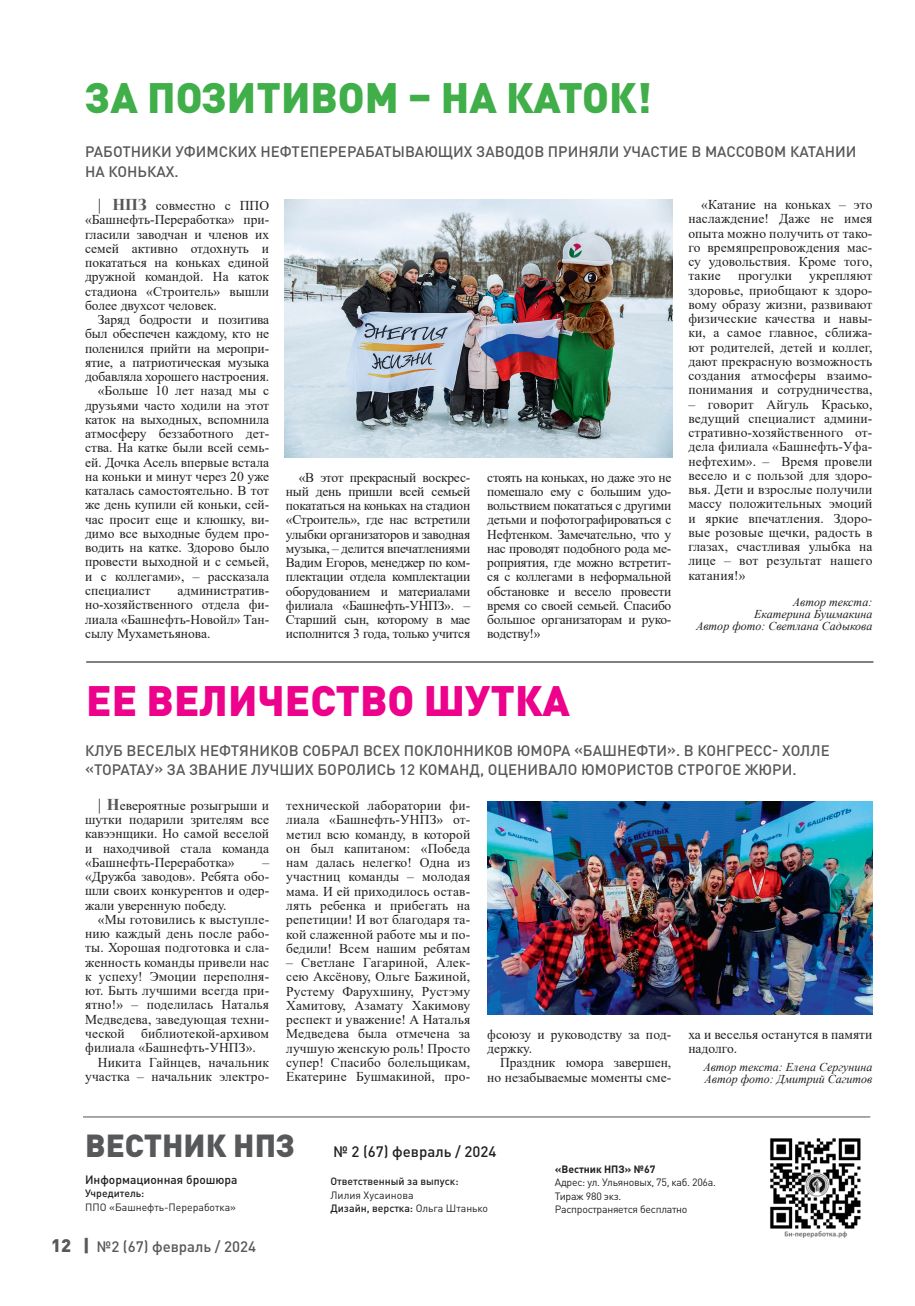
<style>
.page{position:relative;width:915px;height:1306px;background:#fff}
.page>*{position:absolute;margin:0;border:0;box-sizing:border-box;transform-origin:0 0}
.ЗАГОЛОВОК{font:900 42px "DIN Pro";color:#40ae49}
.ЗАГОЛОВОК-2{font:900 42px "DIN Pro";color:#ed028c}
.t1{font:900 31.5px "DIN Pro";color:#57585a}
._1_абзац{font:500 15px/19.5px "DIN Pro";color:#57585a}
.t2{font:500 15px "DIN Pro";color:#231f20}
.текст{font:13.5px/14.2px "Times New Roman";color:#231f20;text-align:justify}
.Авторы{font:italic 12px "Times New Roman";color:#231f20}
.текст-2{font:500 12px "DIN Pro";color:#231f20}
.врез{font:10.5px "DIN Pro";letter-spacing:-.025em;color:#231f20}
.врез-2{font:500 10.5px "DIN Pro";color:#231f20}
.текст-3{font:10.5px "DIN Pro";color:#231f20}
.врез-3{font:700 10.5px "DIN Pro";color:#231f20}
.врез-4{font:10.5px "DIN Pro";color:#231f20}
.текст-4{font:500 10.5px "DIN Pro";color:#231f20}
.s1{font-weight:700;font-size:16.5px;color:#57585a}
.s2{font-weight:900;font-size:18px}
.s3{font-weight:400}
</style>
<div class="page">
<img style="left:770px;top:1138px;width:91px;height:100px">
<hr style="left:83px;top:1116px;width:787px;height:1px;background:#8a8c8f">
<img style="left:285px;top:200px;width:387px;height:257px">
<hr style="left:86px;top:661px;width:787px;height:1px;background:#57585a">
<img style="left:487px;top:801px;width:385px;height:213px">
<p class="ЗАГОЛОВОК" style="left:85px;top:69px;width:568px">ЗА ПОЗИТИВОМ – НА КАТОК!</p>
<p class="_1_абзац" style="left:85px;top:141px;width:772px">РАБОТНИКИ УФИМСКИХ НЕФТЕПЕРЕРАБАТЫВАЮЩИХ ЗАВОДОВ ПРИНЯЛИ УЧАСТИЕ В МАССОВОМ КАТАНИИ<br>НА КОНЬКАХ.</p>
<p class="текст" style="left:85px;top:198px;width:185px;text-indent:13px"><span class="s1">| НПЗ</span> совместно с ППО «Башнефть-Переработка» при&shy;гласили заводчан и членов их семей активно отдохнуть и покататься на коньках единой дружной командой. На каток стадиона «Строитель» вышли более двухсот человек.</p>
<p class="текст" style="left:85px;top:312px;width:185px;text-indent:13px">Заряд бодрости и позитива был обеспечен каждому, кто не поленился прийти на меропри&shy;ятие, а патриотическая музыка добавляла хорошего настроения.</p>
<p class="текст" style="left:85px;top:383px;width:185px;text-indent:13px">«Больше 10 лет назад мы с друзьями часто ходили на этот каток на выходных, вспомнила атмосферу беззаботного дет&shy;ства. На катке были всей семь&shy;ей. Дочка Асель впервые встала на коньки и минут через 20 уже каталась самостоятельно. В тот же день купили ей коньки, сей&shy;час просит еще и клюшку, ви&shy;димо все выходные будем про&shy;водить на катке. Здорово было провести выходной и с семьей, и с коллегами», – рассказала специалист</p>
<p class="текст" style="left:85px;top:583px;width:185px;text-indent:92px">административ&shy;но-хозяйственного отдела фи&shy;лиала «Башнефть-Новойл» Тан&shy;сылу Мухаметьянова.</p>
<p class="текст" style="left:286px;top:469px;width:186px;text-indent:13px">«В этот прекрасный воскрес&shy;ный день пришли всей семьей покататься на коньках на стадион «Строитель», где нас встретили улыбки организаторов и заводная музыка, – делится впечатлениями Вадим Егоров, менеджер по ком&shy;плектации отдела комплектации оборудованием и материалами филиала «Башнефть-УНПЗ». – Старший сын, которому в мае исполнится 3 года, только учится</p>
<p class="текст" style="left:487px;top:469px;width:185px">стоять на коньках, но даже это не помешало ему с большим удо&shy;вольствием покататься с другими детьми и пофотографироваться с Нефтенком. Замечательно, что у нас проводят подобного рода ме&shy;роприятия, где можно встретит&shy;ся с коллегами в неформальной обстановке и весело провести время со своей семьей. Спасибо большое организаторам и руко&shy;водству!»</p>
<p class="текст" style="left:688px;top:197px;width:185px;text-indent:13px">«Катание на коньках – это наслаждение! Даже не имея опыта можно получить от тако&shy;го времяпрепровождения мас&shy;су удовольствия. Кроме того, такие</p>
<p class="текст" style="left:688px;top:268px;width:185px;text-indent:121px">укрепляют здоровье, приобщают к здоро&shy;вому образу жизни, развивают физические качества и навы&shy;ки, а самое главное, сближа&shy;ют родителей, детей и коллег, дают прекрасную возможность создания атмосферы взаимо&shy;понимания и сотрудничества,</p>
<p class="текст" style="left:688px;top:396px;width:185px">– говорит Айгуль Красько, ведущий специалист админи&shy;стративно-хозяйственного от&shy;дела филиала «Башнефть-Уфа&shy;нефтехим». – Время провели весело и с пользой для здоро&shy;вья. Дети и взрослые получили массу положительных эмоций и яркие впечатления. Здоро&shy;вые розовые щечки, радость в глазах, счастливая улыбка на лице – вот результат нашего катания!»</p>
<p class="Авторы" style="left:792px;top:593px;width:81px">Автор текста:</p>
<p class="Авторы" style="left:754px;top:605px;width:120px">Екатерина Бушмакина</p>
<p class="Авторы" style="left:695px;top:617px;width:178px">Автор фото: Светлана Садыкова</p>
<p class="текст" style="left:737px;top:268px;width:55px">прогулки</p>
<p class="ЗАГОЛОВОК-2" style="left:86px;top:672px;width:485px">ЕЕ ВЕЛИЧЕСТВО ШУТКА</p>
<p class="_1_абзац" style="left:85px;top:740px;width:745px">КЛУБ ВЕСЕЛЫХ НЕФТЯНИКОВ СОБРАЛ ВСЕХ ПОКЛОННИКОВ ЮМОРА «БАШНЕФТИ». В КОНГРЕСС- ХОЛЛЕ «ТОРАТАУ» ЗА ЗВАНИЕ ЛУЧШИХ БОРОЛИСЬ 12 КОМАНД, ОЦЕНИВАЛО ЮМОРИСТОВ СТРОГОЕ ЖЮРИ.</p>
<p class="текст" style="left:85px;top:797px;width:185px;text-indent:13px"><span class="s1">| Н</span>евероятные розыгрыши и шутки подарили зрителям все кавээнщики. Но самой веселой и находчивой стала команда «Башнефть-Переработка»</p>
<p class="текст" style="left:85px;top:854px;width:185px;text-indent:177px">– «Дружба заводов». Ребята обо&shy;шли своих конкурентов и одер&shy;жали уверенную победу.</p>
<p class="текст" style="left:85px;top:911px;width:185px;text-indent:13px">«Мы готовились к выступле&shy;нию каждый день после рабо&shy;ты. Хорошая подготовка и сла&shy;женность команды привели нас к успеху! Эмоции переполня&shy;ют. Быть лучшими всегда при&shy;ятно!» – поделилась Наталья Медведева, заведующая техни&shy;ческой библиотекой-архивом филиала «Башнефть-УНПЗ».</p>
<p class="текст" style="left:85px;top:1054px;width:185px;text-align:right">Никита Гайнцев, начальник участка – начальник электро-</p>
<p class="текст" style="left:286px;top:798px;width:185px">технической лаборатории фи&shy;лиала «Башнефть-УНПЗ» от&shy;метил всю команду, в которой он был капитаном: «Победа нам далась нелегко! Одна из участниц команды – молодая мама. И ей приходилось остав&shy;лять ребенка и прибегать на репетиции! И вот благодаря та&shy;кой слаженной работе мы и по&shy;бедили! Всем нашим ребятам</p>
<p class="текст" style="left:286px;top:954px;width:185px">– Светлане Гагариной, Алек&shy;сею Аксёнову, Ольге Бажиной, Рустему Фарухшину, Рустэму Хамитову, Азамату Хакимову респект и уважение! А Наталья Медведева была отмечена за лучшую женскую роль! Просто супер! Спасибо болельщикам, Екатерине Бушмакиной, про-</p>
<p class="текст" style="left:487px;top:1026px;width:185px">фсоюзу и руководству за под&shy;держку.</p>
<p class="текст" style="left:487px;top:1055px;width:185px;text-align:right">Праздник юмора завершен, но незабываемые моменты сме-</p>
<p class="текст" style="left:688px;top:1026px;width:185px">ха и веселья останутся в памяти надолго.</p>
<p class="Авторы" style="left:703px;top:1058px;width:170px">Автор текста: Елена Сергунина</p>
<p class="Авторы" style="left:704px;top:1070px;width:169px">Автор фото: Дмитрий Сагитов</p>
<p class="t1" style="left:85px;top:1124px;width:211px">ВЕСТНИК НПЗ</p>
<p class="текст-2" style="left:85px;top:1171px;width:154px">Информационная брошюра</p>
<p class="текст-4" style="left:85px;top:1186px;width:61px">Учредитель:</p>
<p class="текст-3" style="left:85px;top:1199px;width:152px">ППО «Башнефть-Переработка»</p>
<p class="_1_абзац" style="left:51px;top:1235px;width:207px"><span class="s2">12 |</span> №2 (67) февраль / 2024</p>
<p class="t2" style="left:333px;top:1141px;width:164px">№ 2 (67) февраль / 2024</p>
<p class="врез-2" style="left:330px;top:1174px;width:129px">Ответственный за выпуск:</p>
<p class="врез-4" style="left:330px;top:1187px;width:84px">Лилия Хусаинова</p>
<p class="врез-2" style="left:330px;top:1201px;width:159px">Дизайн, верстка: <span class="s3">Ольга Штанько</span></p>
<p class="врез-3" style="left:554px;top:1161px;width:102px">«Вестник НПЗ» №67</p>
<p class="врез" style="left:554px;top:1175px;width:162px">Адрес: ул. Ульяновых, 75, каб. 206а.</p>
<p class="врез" style="left:554px;top:1188px;width:68px">Тираж 980 экз.</p>
<p class="врез" style="left:554px;top:1202px;width:134px">Распространяется бесплатно</p>
</div>
